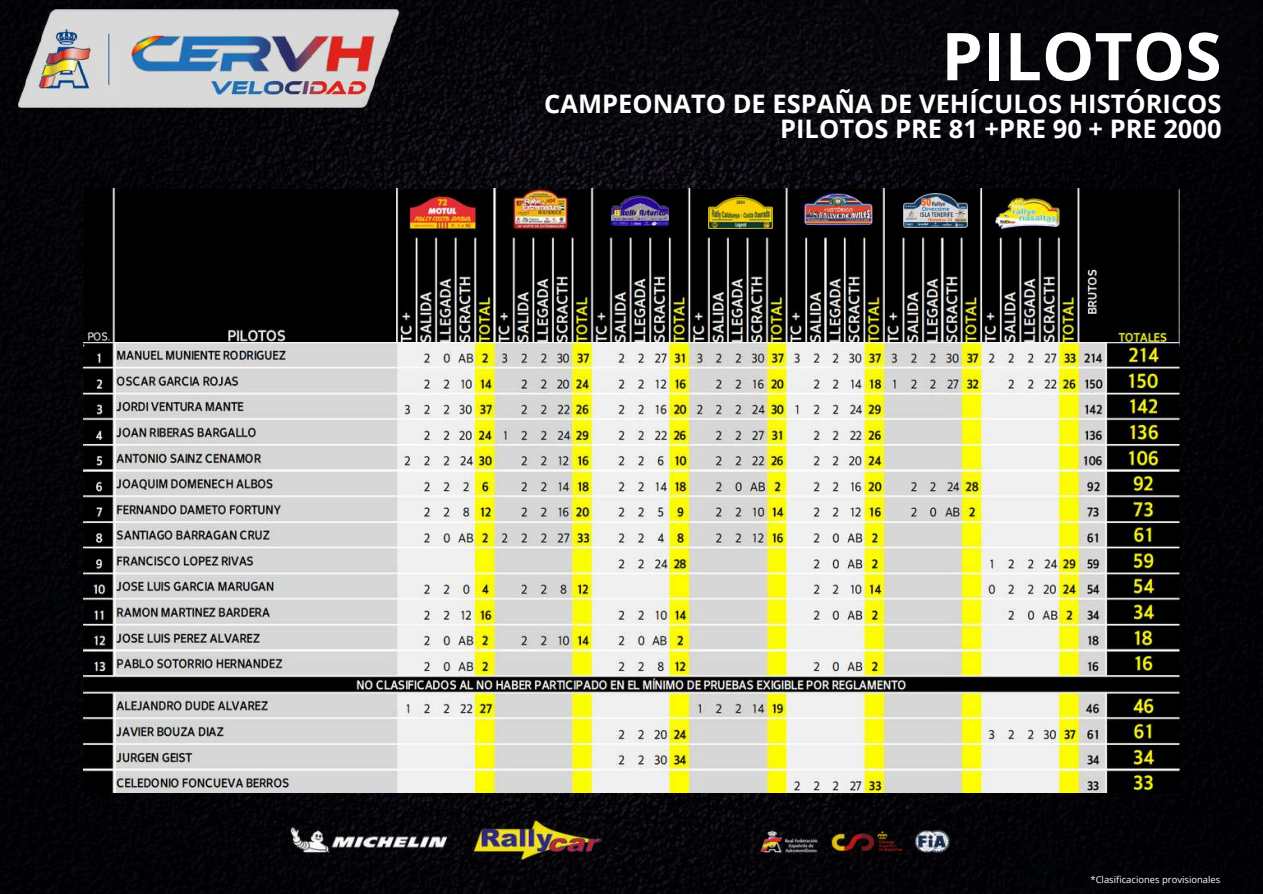
<style>
.page{position:relative;width:1263px;height:894px;background:#fff}
.page>*{position:absolute;margin:0;border:0;box-sizing:border-box;transform-origin:0 0}
.t1{font:700 66px "Open Sans";color:#fff}
.t2{font:700 25.5px/24.8px "Open Sans";color:#fff;text-align:right}
.t3{font:9.45px "Open Sans";color:#fff}
</style>
<div class="page">
<img style="left:0;top:0;width:1263px;height:893px">
<img style="left:555px;top:0;width:703px;height:133px">
<img style="left:10px;top:10px;width:395px;height:98px">
<img style="left:278px;top:804px;width:707px;height:75px">
<img style="left:83px;top:188px;width:1097px;height:154px">
<img style="left:83px;top:342px;width:1097px;height:450px">
<img style="left:611px;top:196px;width:57px;height:29px">
<svg style="left:704px;top:196px;width:69px;height:39px"></svg>
<img style="left:709px;top:197px;width:64px;height:31px">
<img style="left:805px;top:193px;width:67px;height:32px">
<img style="left:904px;top:194px;width:64px;height:33px">
<img style="left:996px;top:198px;width:63px;height:30px">
<h1 class="t1" style="left:941px;top:10px;width:282px">PILOTOS</h1>
<p class="t2" style="left:544px;top:91px;width:679px">CAMPEONATO DE ESPAÑA DE VEHÍCULOS HISTÓRICOS<br>PILOTOS PRE 81 +PRE 90 + PRE 2000</p>
<p class="t3" style="left:1090px;top:873px;width:131px">*Clasificaciones provisionales</p>
</div>
